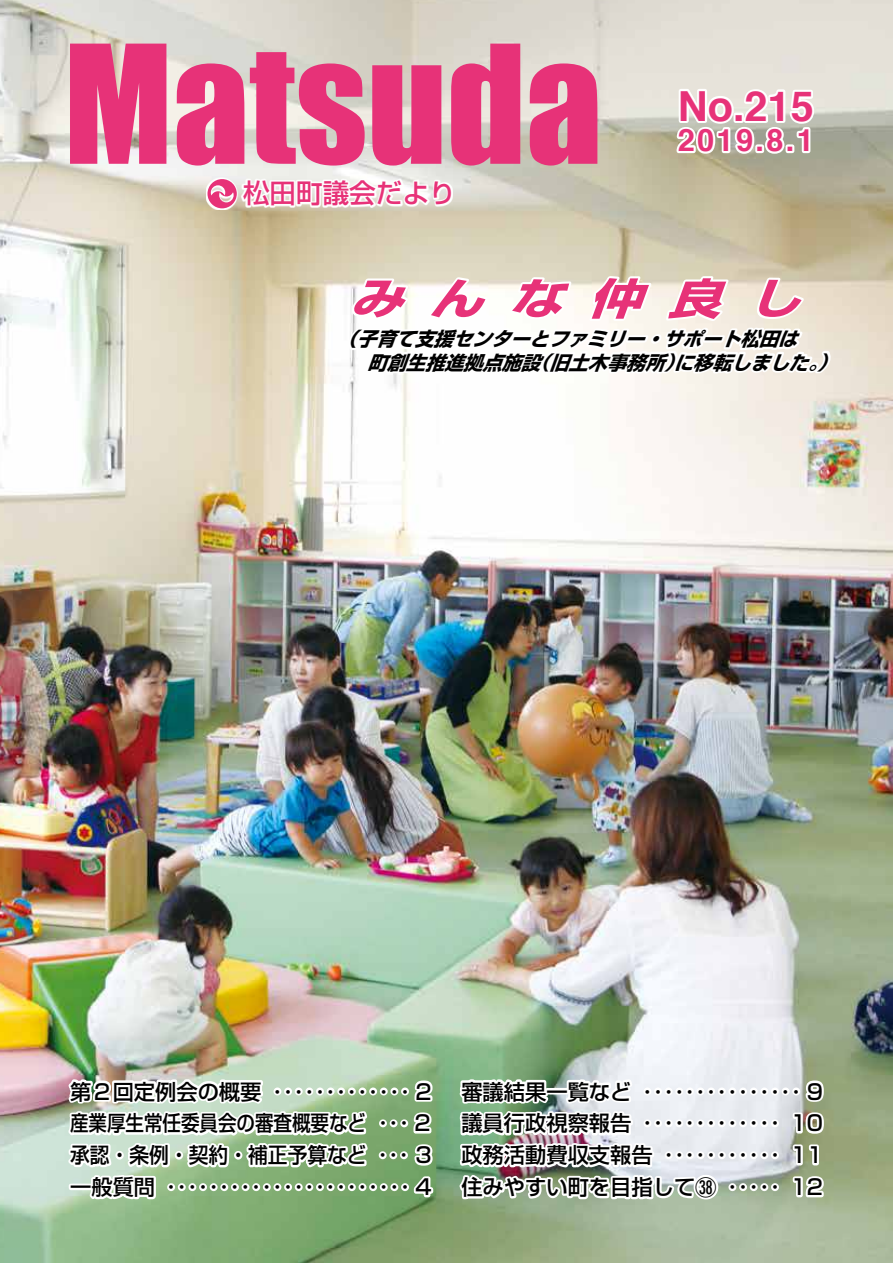
<style>
.page{position:relative;width:893px;height:1263px;background:#fff}
.page>*{position:absolute;margin:0;border:0;box-sizing:border-box;transform-origin:0 0}
.t1{font:151.95px "Impact";color:#e73278}
.t2{font:italic 700 42.45px "Shin Go Pro";color:#e73278;scale:1.25 1}
.t3{font:700 41.4px "Helvetica";color:#e73278}
.t4{font:700 30.9px "Helvetica";color:#e73278}
.t5{font:500 26.55px "Shin Go Pro";color:#e73278}
.t6{font:500 21.3px "Shin Go Pro";color:#000}
.t7{font:500 21.3px/32px "Shin Go Pro";color:#000;scale:.93 1}
.t8{font:500 21.3px "Shin Go Pro";color:#000;scale:.87 1}
.t9{font:italic 700 19.2px "Shin Go Pro";color:#000}
.s1{font-family:"MS Gothic";font-weight:400}
</style>
<div class="page">
<img style="left:0;top:0;width:893px;height:1263px">
<svg style="left:206px;top:177px;width:137px;height:33px"></svg>
<svg style="left:207px;top:179px;width:30px;height:29px"></svg>
<div style="left:369px;top:1087px;width:8px;height:8px;border:4px solid #fff;border-radius:50%"></div>
<div style="left:380px;top:1087px;width:8px;height:8px;border:4px solid #fff;border-radius:50%"></div>
<div style="left:390px;top:1087px;width:8px;height:8px;border:4px solid #fff;border-radius:50%"></div>
<div style="left:401px;top:1087px;width:8px;height:8px;border:4px solid #fff;border-radius:50%"></div>
<svg style="left:412px;top:1078px;width:24px;height:26px"></svg>
<div style="left:379px;top:1119px;width:8px;height:8px;border:4px solid #fff;border-radius:50%"></div>
<div style="left:390px;top:1119px;width:8px;height:8px;border:4px solid #fff;border-radius:50%"></div>
<div style="left:400px;top:1119px;width:8px;height:8px;border:4px solid #fff;border-radius:50%"></div>
<svg style="left:411px;top:1110px;width:24px;height:26px"></svg>
<div style="left:379px;top:1151px;width:8px;height:8px;border:4px solid #fff;border-radius:50%"></div>
<div style="left:389px;top:1151px;width:8px;height:8px;border:4px solid #fff;border-radius:50%"></div>
<div style="left:400px;top:1151px;width:8px;height:8px;border:4px solid #fff;border-radius:50%"></div>
<svg style="left:60px;top:1046px;width:311px;height:159px"></svg>
<div style="left:167px;top:1183px;width:8px;height:8px;border:4px solid #fff;border-radius:50%"></div>
<div style="left:178px;top:1183px;width:8px;height:8px;border:4px solid #fff;border-radius:50%"></div>
<div style="left:188px;top:1183px;width:8px;height:8px;border:4px solid #fff;border-radius:50%"></div>
<div style="left:199px;top:1183px;width:8px;height:8px;border:4px solid #fff;border-radius:50%"></div>
<div style="left:210px;top:1183px;width:8px;height:8px;border:4px solid #fff;border-radius:50%"></div>
<div style="left:220px;top:1183px;width:8px;height:8px;border:4px solid #fff;border-radius:50%"></div>
<div style="left:231px;top:1183px;width:8px;height:8px;border:4px solid #fff;border-radius:50%"></div>
<div style="left:242px;top:1183px;width:8px;height:8px;border:4px solid #fff;border-radius:50%"></div>
<div style="left:252px;top:1183px;width:8px;height:8px;border:4px solid #fff;border-radius:50%"></div>
<div style="left:263px;top:1183px;width:8px;height:8px;border:4px solid #fff;border-radius:50%"></div>
<div style="left:273px;top:1183px;width:8px;height:8px;border:4px solid #fff;border-radius:50%"></div>
<div style="left:284px;top:1183px;width:8px;height:8px;border:4px solid #fff;border-radius:50%"></div>
<div style="left:295px;top:1183px;width:8px;height:8px;border:4px solid #fff;border-radius:50%"></div>
<div style="left:305px;top:1183px;width:8px;height:8px;border:4px solid #fff;border-radius:50%"></div>
<div style="left:316px;top:1183px;width:8px;height:8px;border:4px solid #fff;border-radius:50%"></div>
<div style="left:327px;top:1183px;width:8px;height:8px;border:4px solid #fff;border-radius:50%"></div>
<div style="left:337px;top:1183px;width:8px;height:8px;border:4px solid #fff;border-radius:50%"></div>
<div style="left:348px;top:1183px;width:8px;height:8px;border:4px solid #fff;border-radius:50%"></div>
<div style="left:359px;top:1183px;width:7px;height:8px;border:4px solid #fff;border-radius:50%"></div>
<div style="left:369px;top:1183px;width:8px;height:8px;border:4px solid #fff;border-radius:50%"></div>
<div style="left:380px;top:1183px;width:8px;height:8px;border:4px solid #fff;border-radius:50%"></div>
<div style="left:390px;top:1183px;width:8px;height:8px;border:4px solid #fff;border-radius:50%"></div>
<div style="left:401px;top:1183px;width:8px;height:8px;border:4px solid #fff;border-radius:50%"></div>
<svg style="left:409px;top:1142px;width:26px;height:57px"></svg>
<div style="left:718px;top:1087px;width:8px;height:8px;border:4px solid #fff;border-radius:50%"></div>
<div style="left:728px;top:1087px;width:8px;height:8px;border:4px solid #fff;border-radius:50%"></div>
<div style="left:739px;top:1087px;width:8px;height:8px;border:4px solid #fff;border-radius:50%"></div>
<div style="left:750px;top:1087px;width:8px;height:8px;border:4px solid #fff;border-radius:50%"></div>
<div style="left:760px;top:1087px;width:8px;height:8px;border:4px solid #fff;border-radius:50%"></div>
<div style="left:771px;top:1087px;width:8px;height:8px;border:4px solid #fff;border-radius:50%"></div>
<div style="left:782px;top:1087px;width:8px;height:8px;border:4px solid #fff;border-radius:50%"></div>
<div style="left:792px;top:1087px;width:8px;height:8px;border:4px solid #fff;border-radius:50%"></div>
<svg style="left:804px;top:1078px;width:22px;height:26px"></svg>
<div style="left:718px;top:1119px;width:8px;height:8px;border:4px solid #fff;border-radius:50%"></div>
<div style="left:728px;top:1119px;width:8px;height:8px;border:4px solid #fff;border-radius:50%"></div>
<div style="left:739px;top:1119px;width:8px;height:8px;border:4px solid #fff;border-radius:50%"></div>
<div style="left:750px;top:1119px;width:8px;height:8px;border:4px solid #fff;border-radius:50%"></div>
<div style="left:760px;top:1119px;width:8px;height:8px;border:4px solid #fff;border-radius:50%"></div>
<div style="left:771px;top:1119px;width:8px;height:8px;border:4px solid #fff;border-radius:50%"></div>
<svg style="left:791px;top:1110px;width:35px;height:26px"></svg>
<div style="left:718px;top:1151px;width:8px;height:8px;border:4px solid #fff;border-radius:50%"></div>
<div style="left:728px;top:1151px;width:8px;height:8px;border:4px solid #fff;border-radius:50%"></div>
<div style="left:739px;top:1151px;width:8px;height:8px;border:4px solid #fff;border-radius:50%"></div>
<div style="left:750px;top:1151px;width:8px;height:8px;border:4px solid #fff;border-radius:50%"></div>
<div style="left:760px;top:1151px;width:8px;height:8px;border:4px solid #fff;border-radius:50%"></div>
<div style="left:771px;top:1151px;width:8px;height:8px;border:4px solid #fff;border-radius:50%"></div>
<svg style="left:791px;top:1142px;width:30px;height:25px"></svg>
<svg style="left:455px;top:1076px;width:266px;height:126px"></svg>
<div style="left:728px;top:1183px;width:8px;height:8px;border:4px solid #fff;border-radius:50%"></div>
<div style="left:739px;top:1183px;width:8px;height:8px;border:4px solid #fff;border-radius:50%"></div>
<div style="left:750px;top:1183px;width:8px;height:8px;border:4px solid #fff;border-radius:50%"></div>
<div style="left:760px;top:1183px;width:8px;height:8px;border:4px solid #fff;border-radius:50%"></div>
<div style="left:771px;top:1183px;width:8px;height:8px;border:4px solid #fff;border-radius:50%"></div>
<svg style="left:791px;top:1174px;width:36px;height:25px"></svg>
<svg style="left:343px;top:84px;width:494px;height:307px"></svg>
<h1 class="t1" style="left:64px;top:-14px;width:540px">Matsuda</h1>
<p class="t5" style="left:243px;top:171px;width:214px">松田町議会だより</p>
<h3 class="t3" style="left:678px;top:73px;width:137px">No.215</h3>
<h3 class="t4" style="left:678px;top:115px;width:138px">2019.8.1</h3>
<h2 class="t2" style="left:349px;top:265px;width:379px">みんな仲良し</h2>
<p class="t9" style="left:663px;top:324px;width:145px">サポート松田は</p>
<p class="t9" style="left:357px;top:324px;width:298px">子育て支援センターとファミリー</p>
<p class="t9" style="left:338px;top:324px;width:30px">（</p>
<p class="t9" style="left:644px;top:324px;width:30px">・</p>
<p class="t9" style="left:540px;top:347px;width:21px">（</p>
<p class="t9" style="left:664px;top:347px;width:21px">︶</p>
<p class="t9" style="left:808px;top:347px;width:30px">)。</p>
<p class="t9" style="left:368px;top:347px;width:451px">町創生推進拠点施設旧土木事務所に移転しました</p>
<p class="t6" style="left:70px;top:1074px;width:193px">第２回定例会の概要</p>
<p class="t6" style="left:272px;top:1074px;width:161px">2・・・・・・・・・・・・・</p>
<p class="t6" style="left:461px;top:1074px;width:172px">審議結果一覧など</p>
<p class="t6" style="left:642px;top:1074px;width:182px">9・・・・・・・・・・・・・・・</p>
<p class="t8" style="left:70px;top:1106px;width:342px">産業厚生常任委員会の審査概要など</p>
<p class="t6" style="left:378px;top:1106px;width:54px">2・・・</p>
<p class="t6" style="left:461px;top:1106px;width:172px">議員行政視察報告</p>
<p class="t6" style="left:642px;top:1106px;width:140px">・・・・・・・・・・・・・</p>
<p class="t6" style="left:790px;top:1106px;width:34px">10</p>
<p class="t7" style="left:166px;top:1137px;width:287px;text-indent:-96px">承認・条例・契約・補正予算など<br>4・・・・・・・・・・・・・・・・・・・・・・・</p>
<p class="t6" style="left:377px;top:1138px;width:56px">3・・・</p>
<p class="t6" style="left:70px;top:1170px;width:87px">一般質問</p>
<p class="t6" style="left:461px;top:1138px;width:193px">政務活動費収支報告</p>
<p class="t6" style="left:663px;top:1138px;width:118px">・・・・・・・・・・・</p>
<p class="t6" style="left:461px;top:1170px;width:257px">住みやすい町を目指して<span class="s1">38</span></p>
<p class="t6" style="left:727px;top:1170px;width:55px">・・・・・</p>
<p class="t6" style="left:790px;top:1138px;width:34px">11</p>
<p class="t6" style="left:790px;top:1170px;width:34px">12</p>
</div>
